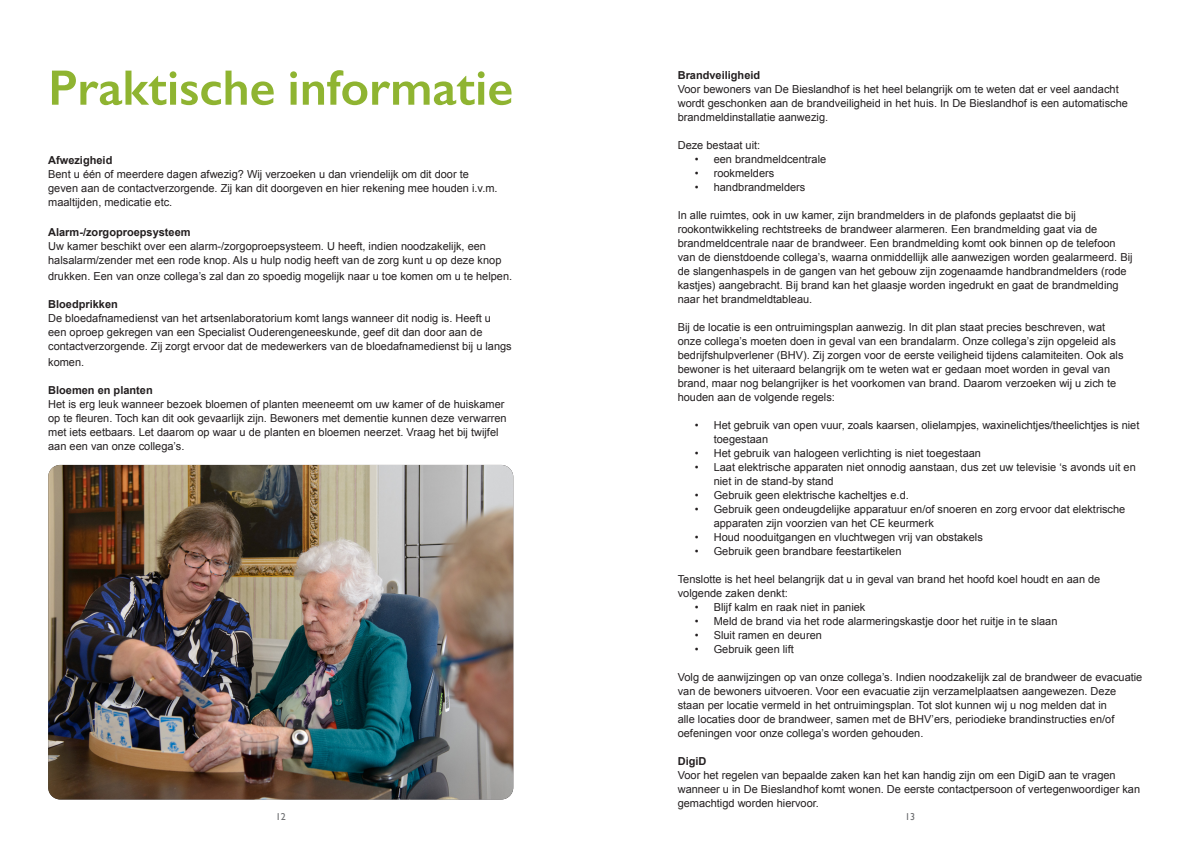
<style>
.page{position:relative;width:1191px;height:842px;background:#fff}
.page>*{position:absolute;margin:0;border:0;box-sizing:border-box;transform-origin:0 0}
.Kop_3{font:600 50px "Gill Sans";color:#8fb431}
.Kop_3-2{font:11px/14px "Arial";color:#231f20}
.body{font:11px/14px "Arial";color:#231f20}
.Kop_3-3{font:700 11px "Arial";color:#231f20}
.body-2{font:700 11px "Arial";color:#231f20}
.t1{font:10px "Gill Sans";color:#6c6d70}
</style>
<div class="page">
<img style="left:48px;top:465px;width:465px;height:334px">
<p class="Kop_3" style="left:48px;top:58px;width:466px">Praktische informatie</p>
<p class="body-2" style="left:48px;top:153px;width:66px">Afwezigheid</p>
<p class="body" style="left:48px;top:167px;width:451px">Bent u één of meerdere dagen afwezig? Wij verzoeken u dan vriendelijk om dit door te geven aan de contactverzorgende. Zij kan dit doorgeven en hier rekening mee houden i.v.m. maaltijden, medicatie etc.</p>
<p class="Kop_3-3" style="left:48px;top:225px;width:144px">Alarm-/zorgoproepsysteem</p>
<p class="body" style="left:48px;top:239px;width:455px">Uw kamer beschikt over een alarm-/zorgoproepsysteem. U heeft, indien noodzakelijk, een halsalarm/zender met een rode knop. Als u hulp nodig heeft van de zorg kunt u op deze knop</p>
<p class="body" style="left:48px;top:269px;width:465px">drukken. Een van onze collega’s zal dan zo spoedig mogelijk naar u toe komen om u te helpen.</p>
<p class="body-2" style="left:48px;top:297px;width:71px">Bloedprikken</p>
<p class="body" style="left:48px;top:311px;width:465px">De bloedafnamedienst van het artsenlaboratorium komt langs wanneer dit nodig is. Heeft u een oproep gekregen van een Specialist Ouderengeneeskunde, geef dit dan door aan de contactverzorgende. Zij zorgt ervoor dat de medewerkers van de bloedafnamedienst bij u langs</p>
<p class="body" style="left:48px;top:355px;width:38px">komen.</p>
<p class="Kop_3-3" style="left:48px;top:383px;width:106px">Bloemen en planten</p>
<p class="Kop_3-2" style="left:48px;top:397px;width:460px">Het is erg leuk wanneer bezoek bloemen of planten meeneemt om uw kamer of de huiskamer op te fleuren. Toch kan dit ook gevaarlijk zijn. Bewoners met dementie kunnen deze verwarren met iets eetbaars. Let daarom op waar u de planten en bloemen neerzet. Vraag het bij twijfel aan een van onze collega’s.</p>
<p class="Kop_3-3" style="left:677px;top:68px;width:84px">Brandveiligheid</p>
<p class="Kop_3-2" style="left:677px;top:82px;width:452px">Voor bewoners van De Bieslandhof is het heel belangrijk om te weten dat er veel aandacht wordt geschonken aan de brandveiligheid in het huis. In De Bieslandhof is een automatische brandmeldinstallatie aanwezig.</p>
<p class="Kop_3-2" style="left:677px;top:138px;width:84px">Deze bestaat uit:</p>
<p class="Kop_3-2" style="left:694px;top:152px;width:133px">• een brandmeldcentrale</p>
<p class="Kop_3-2" style="left:694px;top:166px;width:81px">• rookmelders</p>
<p class="Kop_3-2" style="left:694px;top:180px;width:112px">• handbrandmelders</p>
<p class="Kop_3-2" style="left:677px;top:208px;width:456px">In alle ruimtes, ook in uw kamer, zijn brandmelders in de plafonds geplaatst die bij rookontwikkeling rechtstreeks de brandweer alarmeren. Een brandmelding gaat via de brandmeldcentrale naar de brandweer. Een brandmelding komt ook binnen op de telefoon van de dienstdoende collega’s, waarna onmiddellijk alle aanwezigen worden gealarmeerd. Bij de slangenhaspels in de gangen van het gebouw zijn zogenaamde handbrandmelders (rode kastjes) aangebracht. Bij brand kan het glaasje worden ingedrukt en gaat de brandmelding naar het brandmeldtableau.</p>
<p class="Kop_3-2" style="left:677px;top:320px;width:447px">Bij de locatie is een ontruimingsplan aanwezig. In dit plan staat precies beschreven, wat onze collega’s moeten doen in geval van een brandalarm. Onze collega’s zijn opgeleid als bedrijfshulpverlener (BHV). Zij zorgen voor de eerste veiligheid tijdens calamiteiten. Ook als bewoner is het uiteraard belangrijk om te weten wat er gedaan moet worden in geval van brand, maar nog belangrijker is het voorkomen van brand. Daarom verzoeken wij u zich te houden aan de volgende regels:</p>
<p class="Kop_3-2" style="left:713px;top:418px;width:427px;text-indent:-19px">• Het gebruik van open vuur, zoals kaarsen, olielampjes, waxinelichtjes/theelichtjes is niet toegestaan</p>
<p class="Kop_3-2" style="left:694px;top:446px;width:288px">• Het gebruik van halogeen verlichting is niet toegestaan</p>
<p class="Kop_3-2" style="left:713px;top:460px;width:423px;text-indent:-19px">• Laat elektrische apparaten niet onnodig aanstaan, dus zet uw televisie ‘s avonds uit en niet in de stand-by stand</p>
<p class="Kop_3-2" style="left:694px;top:488px;width:216px">• Gebruik geen elektrische kacheltjes e.d.</p>
<p class="Kop_3-2" style="left:713px;top:502px;width:413px;text-indent:-19px">• Gebruik geen ondeugdelijke apparatuur en/of snoeren en zorg ervoor dat elektrische apparaten zijn voorzien van het CE keurmerk</p>
<p class="Kop_3-2" style="left:694px;top:530px;width:290px">• Houd nooduitgangen en vluchtwegen vrij van obstakels</p>
<p class="Kop_3-2" style="left:694px;top:544px;width:208px">• Gebruik geen brandbare feestartikelen</p>
<p class="Kop_3-2" style="left:677px;top:572px;width:424px">Tenslotte is het heel belangrijk dat u in geval van brand het hoofd koel houdt en aan de volgende zaken denkt:</p>
<p class="Kop_3-2" style="left:694px;top:600px;width:172px">• Blijf kalm en raak niet in paniek</p>
<p class="Kop_3-2" style="left:694px;top:614px;width:364px">• Meld de brand via het rode alarmeringskastje door het ruitje in te slaan</p>
<p class="Kop_3-2" style="left:694px;top:628px;width:129px">• Sluit ramen en deuren</p>
<p class="Kop_3-2" style="left:694px;top:642px;width:101px">• Gebruik geen lift</p>
<p class="Kop_3-2" style="left:677px;top:670px;width:466px">Volg de aanwijzingen op van onze collega’s. Indien noodzakelijk zal de brandweer de evacuatie van de bewoners uitvoeren. Voor een evacuatie zijn verzamelplaatsen aangewezen. Deze staan per locatie vermeld in het ontruimingsplan. Tot slot kunnen wij u nog melden dat in<br>alle locaties door de brandweer, samen met de BHV’ers, periodieke brandinstructies en/of oefeningen voor onze collega’s worden gehouden.</p>
<p class="body-2" style="left:677px;top:754px;width:30px">DigiD</p>
<p class="body" style="left:677px;top:768px;width:464px">Voor het regelen van bepaalde zaken kan het kan handig zijn om een DigiD aan te vragen wanneer u in De Bieslandhof komt wonen. De eerste contactpersoon of vertegenwoordiger kan gemachtigd worden hiervoor.</p>
<p class="t1" style="left:276px;top:810px;width:11px">12</p>
<p class="t1" style="left:905px;top:810px;width:11px">13</p>
</div>
